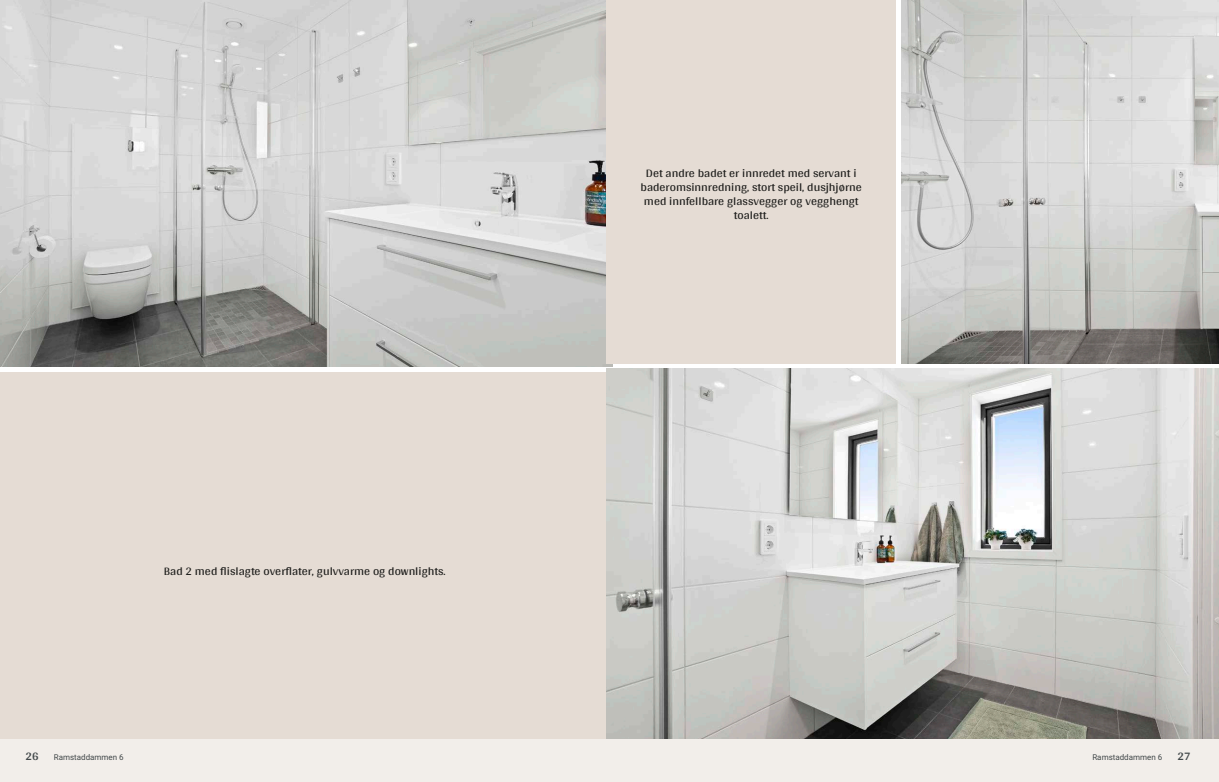
<style>
.page{position:relative;width:1219px;height:782px;background:#fff}
.page>*{position:absolute;margin:0;border:0;box-sizing:border-box;transform-origin:0 0}
.t1{font:12px/14px "Arya";color:#1d1d1b;text-align:center}
.t2{font:700 12px "Arya";color:#414749}
.t3{font:8px "Roboto";color:#414749}
</style>
<div class="page">
<img style="left:0;top:0;width:612px;height:367px">
<div style="left:0;top:739px;width:612px;height:42px;background:#f2eeea"></div>
<div style="left:0;top:372px;width:612px;height:367px;background:#e5dcd4"></div>
<img style="left:607px;top:369px;width:612px;height:370px">
<img style="left:901px;top:0;width:318px;height:363px">
<div style="left:607px;top:739px;width:612px;height:42px;background:#f2eeea"></div>
<div style="left:607px;top:0;width:289px;height:363px;background:#e5dcd4"></div>
<p class="t1" style="left:164px;top:563px;width:283px">Bad 2 med flislagte overflater, gulvvarme og downlights.</p>
<p class="t2" style="left:26px;top:749px;width:15px">26</p>
<p class="t3" style="left:54px;top:751px;width:71px">Ramstaddammen 6</p>
<p class="t1" style="left:641px;top:165px;width:223px">Det andre badet er innredet med servant i baderomsinnredning, stort speil, dusjhjørne med innfellbare glassvegger og vegghengt toalett.</p>
<p class="t3" style="left:1092px;top:751px;width:71px">Ramstaddammen 6</p>
<p class="t2" style="left:1177px;top:749px;width:15px">27</p>
</div>
